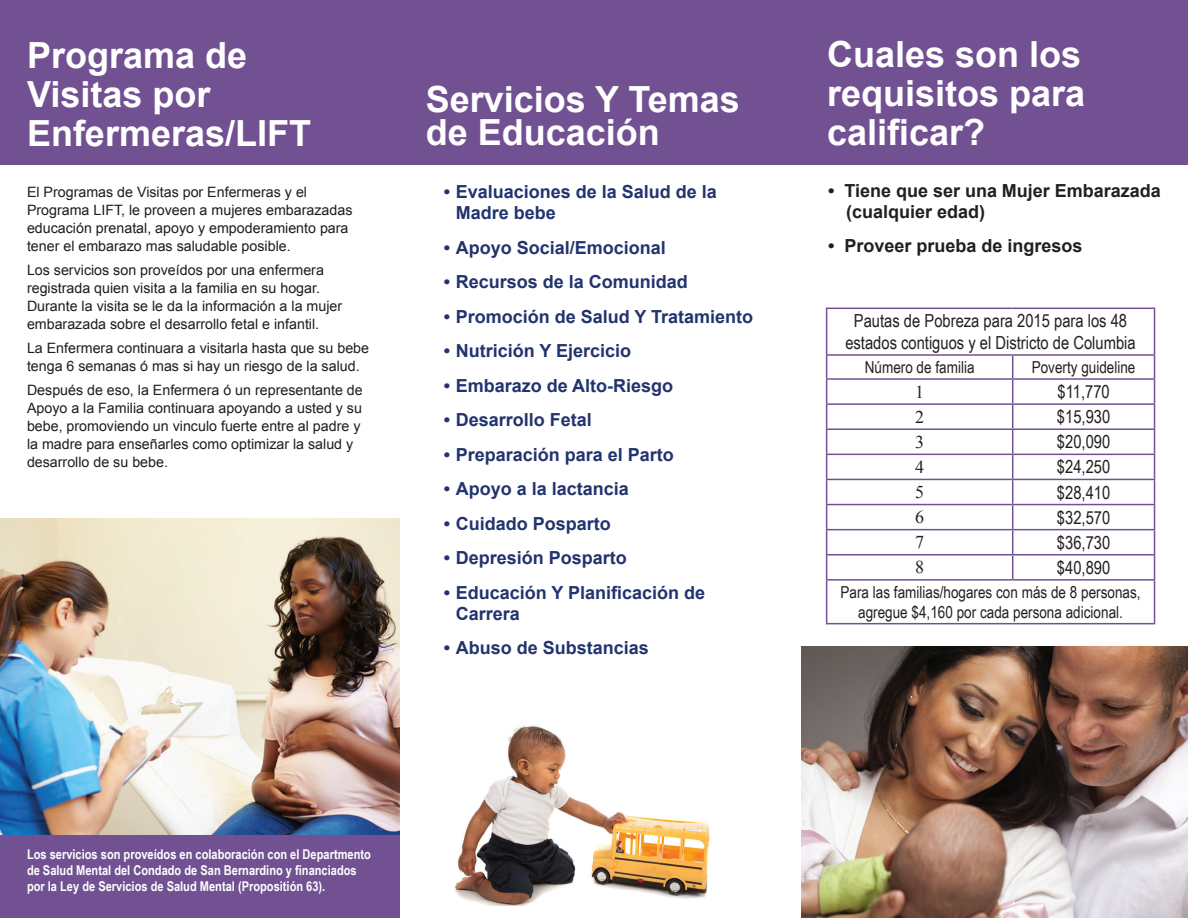
<style>
.page{position:relative;width:1188px;height:918px;background:#fff}
.page>*{position:absolute;margin:0;border:0;box-sizing:border-box;transform-origin:0 0}
.t1{font:700 36px/39px "Arial";color:#fff}
.t2{font:700 18px/21px "Arial";color:#22346f}
.t3{font:18px/21.6px "Arial Narrow";color:#231f20;text-align:center}
.t4{font:700 18px/21px "Arial";color:#231f20}
.t5{font:18px "Times New Roman";color:#231f20}
.t6{font:16.5px/19.8px "Arial Narrow";color:#231f20;text-align:center}
.t7{font:14.25px/18px "Arial";color:#201c1d}
.t8{font:700 13.5px/16.2px "Arial Narrow";color:#fff}
</style>
<div class="page">
<div style="left:0;top:0;width:1188px;height:164px;background:#725192"></div>
<img style="left:0;top:518px;width:400px;height:317px">
<hr style="left:826px;top:308px;width:187px;height:1px;background:#725192">
<hr style="left:826px;top:309px;width:1px;height:45px;background:#725192">
<hr style="left:1013px;top:308px;width:142px;height:1px;background:#725192">
<hr style="left:1154px;top:309px;width:1px;height:45px;background:#725192">
<hr style="left:826px;top:354px;width:187px;height:2px;background:#725192">
<hr style="left:1013px;top:354px;width:142px;height:2px;background:#725192">
<hr style="left:826px;top:378px;width:187px;height:2px;background:#725192">
<hr style="left:1013px;top:378px;width:142px;height:2px;background:#725192">
<hr style="left:826px;top:403px;width:187px;height:2px;background:#725192">
<hr style="left:1013px;top:403px;width:142px;height:2px;background:#725192">
<hr style="left:826px;top:428px;width:187px;height:2px;background:#725192">
<hr style="left:1013px;top:428px;width:142px;height:2px;background:#725192">
<hr style="left:826px;top:454px;width:187px;height:1px;background:#725192">
<hr style="left:1013px;top:454px;width:142px;height:1px;background:#725192">
<hr style="left:826px;top:479px;width:187px;height:1px;background:#725192">
<hr style="left:1013px;top:479px;width:142px;height:1px;background:#725192">
<hr style="left:826px;top:504px;width:187px;height:1px;background:#725192">
<hr style="left:1013px;top:504px;width:142px;height:1px;background:#725192">
<hr style="left:826px;top:529px;width:187px;height:1px;background:#725192">
<hr style="left:1013px;top:529px;width:142px;height:1px;background:#725192">
<hr style="left:826px;top:554px;width:187px;height:2px;background:#725192">
<svg style="left:826px;top:356px;width:1px;height:223px"></svg>
<hr style="left:1013px;top:554px;width:142px;height:2px;background:#725192">
<svg style="left:1012px;top:356px;width:1px;height:223px"></svg>
<svg style="left:1154px;top:356px;width:1px;height:223px"></svg>
<hr style="left:826px;top:579px;width:187px;height:2px;background:#725192">
<hr style="left:826px;top:581px;width:1px;height:42px;background:#725192">
<hr style="left:1013px;top:579px;width:142px;height:2px;background:#725192">
<hr style="left:1154px;top:581px;width:1px;height:42px;background:#725192">
<hr style="left:826px;top:623px;width:187px;height:1px;background:#725192">
<hr style="left:1013px;top:623px;width:142px;height:1px;background:#725192">
<img style="left:802px;top:647px;width:386px;height:271px">
<div style="left:0;top:835px;width:400px;height:83px;background:#725192"></div>
<img style="left:455px;top:724px;width:255px;height:181px">
<h1 class="t1" style="left:27px;top:37px;width:286px">Programa de<br>Visitas por<br>Enfermeras/LIFT</h1>
<p class="t7" style="left:27px;top:183px;width:327px">El Programas de Visitas por Enfermeras y el Programa LIFT, le proveen a mujeres embarazadas educación prenatal, apoyo y empoderamiento para tener el embarazo mas saludable posible.</p>
<p class="t7" style="left:27px;top:261px;width:317px">Los servicios son proveídos por una enfermera registrada quien visita a la familia en su hogar.<br>Durante la visita se le da la información a la mujer embarazada sobre el desarrollo fetal e infantil.</p>
<p class="t7" style="left:27px;top:339px;width:344px">La Enfermera continuara a visitarla hasta que su bebe tenga 6 semanas ó mas si hay un riesgo de la salud.</p>
<p class="t7" style="left:27px;top:381px;width:337px">Después de eso, la Enfermera ó un representante de Apoyo a la Familia continuara apoyando a usted y su bebe, promoviendo un vinculo fuerte entre al padre y la madre para enseñarles como optimizar la salud y desarrollo de su bebe.</p>
<h1 class="t1" style="left:426px;top:84px;width:316px;line-height:33px">Servicios Y Temas de Educación</h1>
<p class="t2" style="left:456px;top:182px;width:263px;text-indent:-12px">• Evaluaciones de la Salud de la<br>Madre bebe</p>
<p class="t2" style="left:444px;top:237px;width:224px">• Apoyo Social/Emocional</p>
<p class="t2" style="left:444px;top:272px;width:246px">• Recursos de la Comunidad</p>
<p class="t2" style="left:444px;top:307px;width:311px">• Promoción de Salud Y Tratamiento</p>
<p class="t2" style="left:444px;top:341px;width:189px">• Nutrición Y Ejercicio</p>
<p class="t2" style="left:444px;top:376px;width:231px">• Embarazo de Alto-Riesgo</p>
<p class="t2" style="left:444px;top:410px;width:150px">• Desarrollo Fetal</p>
<p class="t2" style="left:444px;top:445px;width:232px">• Preparación para el Parto</p>
<p class="t2" style="left:444px;top:479px;width:187px">• Apoyo a la lactancia</p>
<p class="t2" style="left:444px;top:514px;width:169px">• Cuidado Posparto</p>
<p class="t2" style="left:444px;top:548px;width:185px">• Depresión Posparto</p>
<p class="t2" style="left:456px;top:583px;width:251px;text-indent:-12px">• Educación Y Planificación de<br>Carrera</p>
<p class="t2" style="left:444px;top:638px;width:207px">• Abuso de Substancias</p>
<h1 class="t1" style="left:827px;top:36px;width:260px;text-align:justify">Cuales son los requisitos para calificar?</h1>
<p class="t4" style="left:846px;top:181px;width:316px;text-indent:-18px">• Tiene que ser una Mujer Embarazada (cualquier edad)</p>
<p class="t4" style="left:828px;top:236px;width:256px">• Proveer prueba de ingresos</p>
<p class="t3" style="left:845px;top:310px;width:292px">Pautas de Pobreza para 2015 para los 48 estados contiguos y el Districto de Columbia</p>
<p class="t6" style="left:865px;top:357px;width:111px">Número de familia</p>
<p class="t6" style="left:1032px;top:357px;width:105px">Poverty guideline</p>
<p class="t5" style="left:915px;top:379px;width:10px">1</p>
<p class="t3" style="left:1057px;top:380px;width:54px">$11,770</p>
<p class="t5" style="left:915px;top:404px;width:10px">2</p>
<p class="t3" style="left:1057px;top:405px;width:55px">$15,930</p>
<p class="t5" style="left:915px;top:430px;width:10px">3</p>
<p class="t3" style="left:1057px;top:431px;width:55px">$20,090</p>
<p class="t5" style="left:915px;top:455px;width:10px">4</p>
<p class="t3" style="left:1057px;top:456px;width:55px">$24,250</p>
<p class="t5" style="left:915px;top:480px;width:10px">5</p>
<p class="t3" style="left:1057px;top:481px;width:55px">$28,410</p>
<p class="t5" style="left:915px;top:505px;width:10px">6</p>
<p class="t3" style="left:1057px;top:506px;width:55px">$32,570</p>
<p class="t5" style="left:915px;top:530px;width:10px">7</p>
<p class="t3" style="left:1057px;top:531px;width:55px">$36,730</p>
<p class="t5" style="left:915px;top:555px;width:10px">8</p>
<p class="t3" style="left:1057px;top:556px;width:55px">$40,890</p>
<p class="t6" style="left:841px;top:582px;width:302px">Para las familias/hogares con más de 8 personas, agregue $4,160 por cada persona adicional.</p>
<p class="t8" style="left:27px;top:846px;width:345px">Los servicios son proveídos en colaboración con el Departmento de Salud Mental del Condado de San Bernardino y financiados por la Ley de Servicios de Salud Mental (Propositión 63).</p>
</div>
